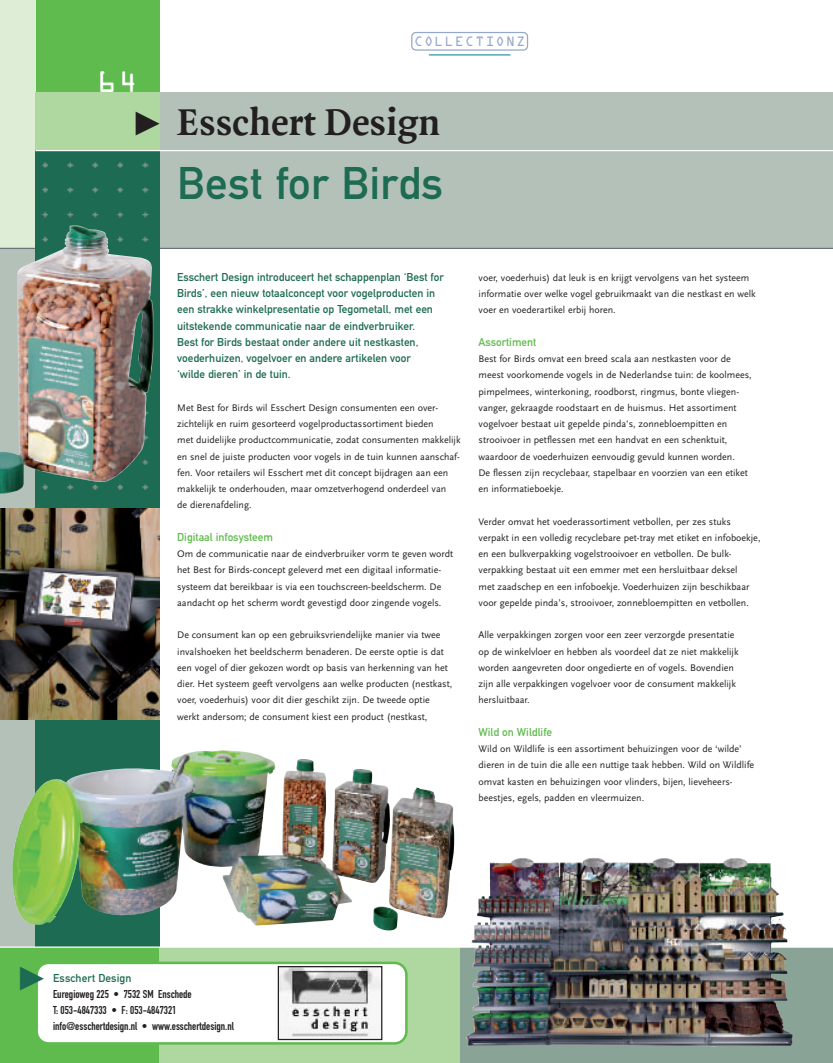
<style>
.page{position:relative;width:833px;height:1063px;background:#fff}
.page>*{position:absolute;margin:0;border:0;box-sizing:border-box;transform-origin:0 0}
.t1{font:45px "DIN Mittelschrift";letter-spacing:.01em;color:#1d6b52}
.t2{font:700 40px "Quadraat";color:#231f20}
.t3{font:26.62px "OCRA";color:#fff}
.t4{font:12.25px "OCRA";letter-spacing:.12em;color:#94a8ca}
.t5{font:11.25px/16.2px "DIN Mittelschrift";color:#1d6b52}
.t6{font:11.25px/16.2px "DIN Engschrift";color:#231f20}
.t7{font:11.25px "DIN Mittelschrift";color:#5fbb4e}
.t8{font:10px/16.2px "Scala Sans";color:#231f20}
</style>
<div class="page">
<img style="left:0;top:0;width:833px;height:1063px">
<svg style="left:136px;top:111px;width:24px;height:24px"></svg>
<svg style="left:20px;top:962px;width:387px;height:83px"></svg>
<h3 class="t3" style="left:98px;top:74px;width:41px">64</h3>
<p class="t4" style="left:414px;top:37px;width:112px">COLLECTIONZ</p>
<h2 class="t2" style="left:177px;top:106px;width:264px">Esschert Design</h2>
<h1 class="t1" style="left:177px;top:167px;width:267px">Best for Birds</h1>
<p class="t5" style="left:177px;top:270px;width:268px">Esschert Design introduceert het schappenplan ‘Best for Birds’, een nieuw totaalconcept voor vogelproducten in een strakke winkelpresentatie op Tegometall, met een uitstekende communicatie naar de eindverbruiker.<br>Best for Birds bestaat onder andere uit nestkasten, voederhuizen, vogelvoer en andere artikelen voor<br>‘wilde dieren’ in de tuin.</p>
<p class="t8" style="left:177px;top:400px;width:285px">Met Best for Birds wil Esschert Design consumenten een over&shy;zichtelijk en ruim gesorteerd vogelproductassortiment bieden<br>met duidelijke productcommunicatie, zodat consumenten makkelijk en snel de juiste producten voor vogels in de tuin kunnen aanschaf&shy;fen. Voor retailers wil Esschert met dit concept bijdragen aan een makkelijk te onderhouden, maar omzetverhogend onderdeel van<br>de dierenafdeling.</p>
<p class="t7" style="left:177px;top:533px;width:97px">Digitaal infosysteem</p>
<p class="t8" style="left:177px;top:547px;width:278px">Om de communicatie naar de eindverbruiker vorm te geven wordt het Best for Birds-concept geleverd met een digitaal informatie&shy;systeem dat bereikbaar is via een touchscreen-beeldscherm. De aandacht op het scherm wordt gevestigd door zingende vogels.</p>
<p class="t8" style="left:177px;top:628px;width:277px">De consument kan op een gebruiksvriendelijke manier via twee invalshoeken het beeldscherm benaderen. De eerste optie is dat een vogel of dier gekozen wordt op basis van herkenning van het dier. Het systeem geeft vervolgens aan welke producten (nestkast, voer, voederhuis) voor dit dier geschikt zijn. De tweede optie werkt andersom; de consument kiest een product (nestkast,</p>
<p class="t8" style="left:478px;top:270px;width:279px">voer, voederhuis) dat leuk is en krijgt vervolgens van het systeem informatie over welke vogel gebruikmaakt van die nestkast en welk voer en voederartikel erbij horen.</p>
<p class="t7" style="left:478px;top:338px;width:59px">Assortiment</p>
<p class="t8" style="left:478px;top:352px;width:275px">Best for Birds omvat een breed scala aan nestkasten voor de meest voorkomende vogels in de Nederlandse tuin: de koolmees, pimpelmees, winterkoning, roodborst, ringmus, bonte vliegen&shy;vanger, gekraagde roodstaart en de huismus. Het assortiment vogelvoer bestaat uit gepelde pinda's, zonnebloempitten en strooivoer in petflessen met een handvat en een schenktuit, waardoor de voederhuizen eenvoudig gevuld kunnen worden.<br>De flessen zijn recyclebaar, stapelbaar en voorzien van een etiket en informatieboekje.</p>
<p class="t8" style="left:478px;top:514px;width:283px">Verder omvat het voederassortiment vetbollen, per zes stuks verpakt in een volledig recyclebare pet-tray met etiket en infoboekje, en een bulkverpakking vogelstrooivoer en vetbollen. De bulk&shy;verpakking bestaat uit een emmer met een hersluitbaar deksel<br>met zaadschep en een infoboekje. Voederhuizen zijn beschikbaar voor gepelde pinda’s, strooivoer, zonnebloempitten en vetbollen.</p>
<p class="t8" style="left:478px;top:628px;width:261px">Alle verpakkingen zorgen voor een zeer verzorgde presentatie op de winkelvloer en hebben als voordeel dat ze niet makkelijk worden aangevreten door ongedierte en of vogels. Bovendien zijn alle verpakkingen vogelvoer voor de consument makkelijk hersluitbaar.</p>
<p class="t7" style="left:478px;top:728px;width:75px">Wild on Wildlife</p>
<p class="t8" style="left:478px;top:742px;width:277px">Wild on Wildlife is een assortiment behuizingen voor de ‘wilde’ dieren in de tuin die alle een nuttige taak hebben. Wild on Wildlife omvat kasten en behuizingen voor vlinders, bijen, lieveheers&shy;beestjes, egels, padden en vleermuizen.</p>
<p class="t5" style="left:53px;top:971px;width:80px">Esschert Design</p>
<p class="t6" style="left:53px;top:987px;width:182px">Euregioweg 225 • 7532 SM Enschede<br>T: 053-4847333 • F: 053-4847321 info@esschertdesign.nl • www.esschertdesign.nl</p>
</div>
